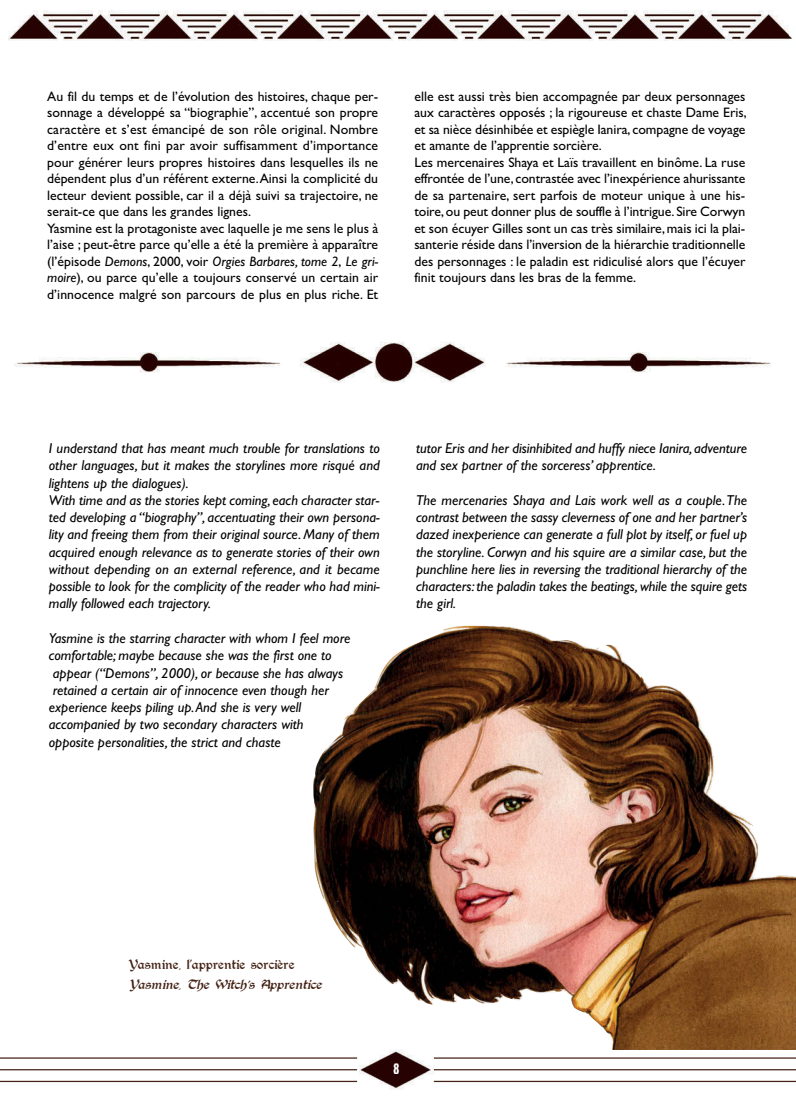
<style>
.page{position:relative;width:796px;height:1096px;background:#fff}
.page>*{position:absolute;margin:0;border:0;box-sizing:border-box;transform-origin:0 0}
.t1{font:italic 15px/20px "Augusta";color:#442216}
.t2{font:15px "Aardvark";color:#fff}
.t3{font:italic 14.38px/17.2px "Gill Sans";color:#000;text-align:justify}
.t4{font:13.75px/16.5px "Gill Sans";color:#000;text-align:justify}
.s1{font-style:italic}
.s2{font-style:normal}
</style>
<div class="page">
<img style="left:8px;top:10px;width:784px;height:31px">
<img style="left:360px;top:1050px;width:78px;height:40px">
<hr style="left:0;top:1057px;width:357px;height:1px;background:#442216">
<hr style="left:0;top:1069px;width:357px;height:1px;background:#442216">
<hr style="left:0;top:1081px;width:357px;height:1px;background:#442216">
<hr style="left:434px;top:1057px;width:362px;height:1px;background:#442216">
<hr style="left:434px;top:1069px;width:362px;height:1px;background:#442216">
<hr style="left:434px;top:1081px;width:362px;height:1px;background:#442216">
<img style="left:313px;top:626px;width:483px;height:424px">
<img style="left:14px;top:342px;width:757px;height:41px">
<p class="t4" style="left:47px;top:89px;width:332px">Au fil du temps et de l’évolution des histoires, chaque per - son nage a développé sa “biographie”, accentué son propre caractère et s’est émancipé de son rôle original. Nombre d’entre eux ont fini par avoir suffisamment d’importance pour générer leurs propres histoires dans lesquelles ils ne dépendent plus d’un référent externe. Ainsi la complicité du lecteur devient possible, car il a déjà suivi sa trajectoire, ne serait-ce que dans les grandes lignes.</p>
<p class="t4" style="left:47px;top:221px;width:332px">Yasmine est la protagoniste avec laquelle je me sens le plus à l’aise ; peut-être parce qu’elle a été la première à apparaître (l’épisode <span class="s1">Demons</span>, 2000, voir <span class="s1">Orgies Barbares, tome 2</span>, <span class="s1">Le gri&shy;moire</span>), ou parce qu’elle a toujours conservé un certain air d’innocence malgré son parcours de plus en plus riche. Et</p>
<p class="t4" style="left:414px;top:89px;width:334px">elle est aussi très bien accompagnée par deux personnages aux caractères opposés ; la rigoureuse et chaste Dame Eris, et sa nièce désinhibée et espiègle Ianira, compagne de voyage et amante de l’apprentie sorcière.</p>
<p class="t4" style="left:414px;top:155px;width:332px">Les mercenaires Shaya et Laïs travaillent en binôme. La ruse effrontée de l’une, contrastée avec l’inexpérience ahurissante de sa partenaire, sert parfois de moteur unique à une his&shy;toire, ou peut donner plus de souffle à l’intrigue. Sire Corwyn et son écuyer Gilles sont un cas très similaire, mais ici la plai&shy;santerie réside dans l’inversion de la hiérarchie traditionnelle des per son nages : le paladin est ridiculisé alors que l’écuyer finit toujours dans les bras de la femme.</p>
<p class="t3" style="left:49px;top:441px;width:332px">I understand that has meant much trouble for translations to other languages, but it makes the storylines more risqué and lightens up the dialogues).</p>
<p class="t3" style="left:49px;top:493px;width:332px">With time and as the stories kept coming, each character star&shy;ted developing a “biography”, accentuating their own persona&shy;lity and freeing them from their original source. Many of them acquired enough relevance as to generate stories of their own without depending on an external reference, and it became possible to look for the complicity of the reader who had mini&shy;mally followed each trajectory.</p>
<p class="t3" style="left:49px;top:631px;width:303px">Yasmine is the starring character with whom I feel more</p>
<p class="t3" style="left:49px;top:648px;width:284px">comfortable; maybe because she was the first one to</p>
<p class="t3" style="left:53px;top:665px;width:292px">appear (“Demons”, 2000), or because she has always</p>
<p class="t3" style="left:53px;top:683px;width:277px">retained a certain air of innocence even though her</p>
<p class="t3" style="left:49px;top:700px;width:254px">experience keeps piling up. And she is very well</p>
<p class="t3" style="left:49px;top:717px;width:256px">accompanied by two secondary characters with</p>
<p class="t3" style="left:49px;top:734px;width:233px">opposite personalities, the strict and chaste</p>
<p class="t3" style="left:416px;top:441px;width:332px">tutor Eris and her disinhibited and huffy niece Ianira, adventure and sex partner of the sorceress’ apprentice.</p>
<p class="t3" style="left:416px;top:493px;width:332px">The mercenaries Shaya and Lais work well as a couple. The contrast between the sassy cleverness of one and her partner’s dazed inexperience can generate a full plot by itself, or fuel up the storyline. Corwyn and his squire are a similar case, but the punchline here lies in reversing the traditional hierarchy of the characters: the paladin takes the beatings, while the squire gets the girl.</p>
<p class="t1" style="left:129px;top:955px;width:197px"><span class="s2">Yasmine, l’apprentie sorcière<br></span>Yasmine, The Witch 's App rentice</p>
<p class="t2" style="left:393px;top:1059px;width:7px">8</p>
</div>
